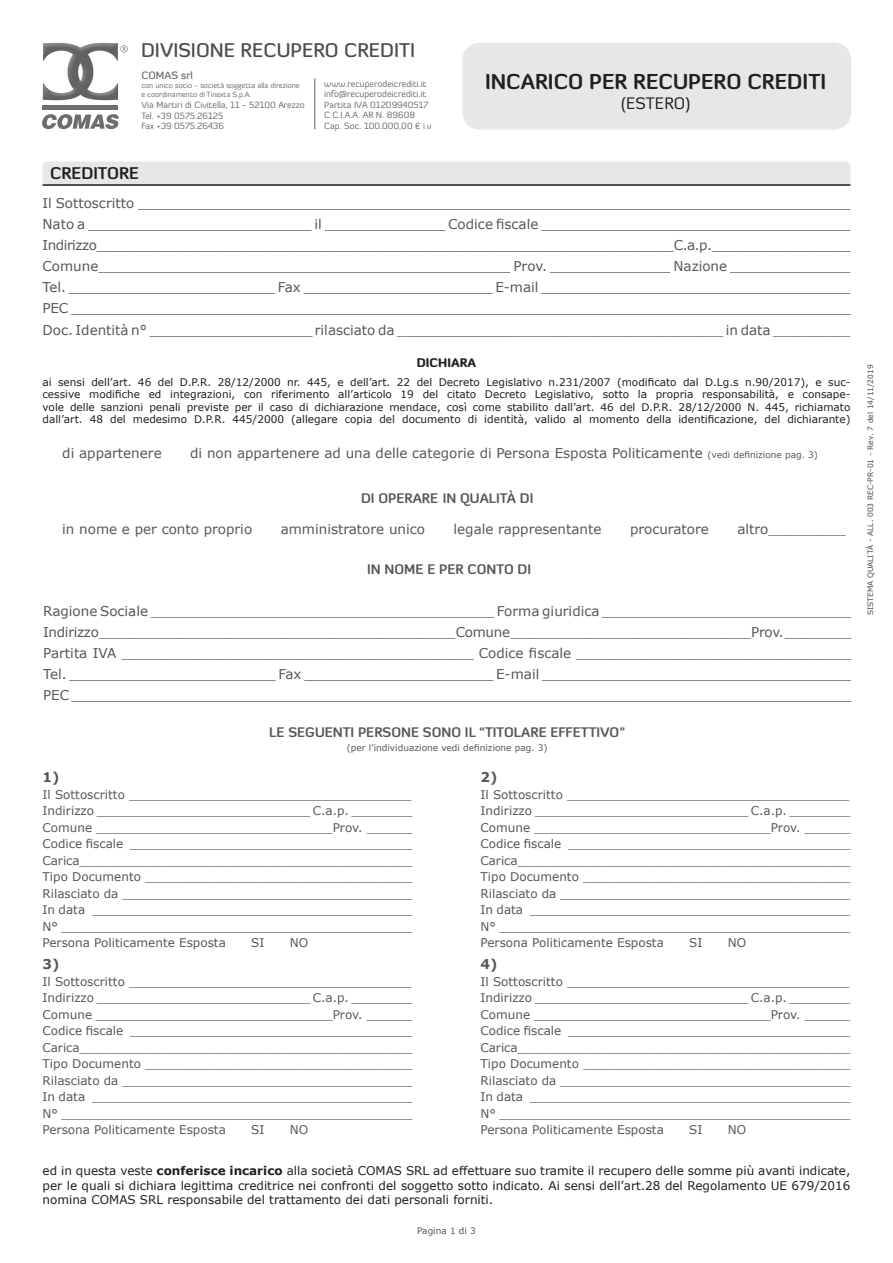
<style>
.page{position:relative;width:893px;height:1263px;background:#fff}
.page>*{position:absolute;margin:0;border:0;box-sizing:border-box;transform-origin:0 0}
.t1{font:700 21px "Diavlo";color:#231f20}
.t2{font:500 19.5px "Diavlo";color:#524a47}
.t3{font:700 16.5px "Diavlo";color:#231f20}
.t4{font:16.5px "Diavlo";color:#231f20}
.t5{font:13.5px/21px "Verdana";color:#524a47;text-align:justify}
.t6{font:13.5px/21px "Verdana";color:#54575c;text-align:justify}
.t7{font:13.5px "Verdana";color:#57585a}
.t8{font:700 13.5px "Diavlo";color:#54575c}
.t9{font:700 13.5px "Verdana";color:#54575c}
.t10{font:12px/16.5px "Verdana";color:#524a47;text-align:justify}
.t11{font:12px/14.4px "Verdana";color:#241e1b;text-align:justify}
.t12{font:12px "Verdana";color:#57585a}
.t13{font:900 12px "Diavlo";color:#241e1b}
.t14{font:10.5px/12.6px "Verdana";color:#241e1b;text-align:justify}
.t15{font:500 10.5px "Diavlo";color:#6c6d70}
.t16{font:9px/10.5px "Diavlo";color:#6c6d70}
.t17{font:9px "Verdana";color:#54575c}
.t18{font:9px "Verdana";color:#57585a}
.t19{font:7.5px/9px "Diavlo";color:#6c6d70}
.t20{font:7.5px "Verdana";color:#524a47}
.s1{color:#57585a}
.s2{color:#524a47}
.s3{font-size:9px}
.s4{color:#54575c}
.s5{font-weight:700}
</style>
<div class="page">
<div style="left:43px;top:162px;width:807px;height:22px;background:#e6e7e9"></div>
<div style="left:462px;top:43px;width:389px;height:87px;background:#e6e7e9;border-radius:18px"></div>
<hr style="left:43px;top:184px;width:807px;height:2px;background:#231f20">
<img style="left:42px;top:42px;width:77px;height:68px">
<svg style="left:42px;top:114px;width:77px;height:15px"></svg>
<hr style="left:43px;top:105px;width:75px;height:4px;background:#6c6d70">
<svg style="left:120px;top:45px;width:8px;height:8px"></svg>
<hr style="left:314px;top:78px;width:2px;height:51px;background:#95979a">
<h2 class="t2" style="left:141px;top:38px;width:276px">DIVISIONE RECUPERO CREDITI</h2>
<p class="t15" style="left:141px;top:69px;width:53px">COMAS srl</p>
<p class="t19" style="left:141px;top:81px;width:160px">con unico socio - società soggetta alla direzione e coordinamento di Tinexta S.p.A.</p>
<p class="t16" style="left:141px;top:100px;width:165px">Via Martiri di Civitella, 11 - 52100 Arezzo<br>Tel. +39 0575.26125<br>Fax +39 0575.26436</p>
<p class="t16" style="left:324px;top:78px;width:109px">www.recuperodeicrediti.it info@recuperodeicrediti.it<br>Partita IVA 01209940517<br>C.C.I.A.A. AR N. 89608<br>Cap. Soc. 100.000,00 € i.v</p>
<h1 class="t1" style="left:485px;top:68px;width:343px">INCARICO PER RECUPERO CREDITI</h1>
<h3 class="t4" style="left:621px;top:93px;width:71px">(ESTERO)</h3>
<h3 class="t3" style="left:50px;top:163px;width:90px">CREDITORE</h3>
<p class="t5" style="left:43px;top:192px;width:810px"><span class="s1">Il Sottoscritto</span> ___________________________________________________________________________________ <span class="s1">Nato a</span> __________________________ <span class="s1">il</span> ______________ <span class="s1">Codice fiscale</span> ____________________________________ <span class="s1">Indirizzo</span> _______________________________________________________________________ <span class="s1">C.a.p.</span> _________________ <span class="s1">Comune_</span>_______________________________________________ <span class="s1">Prov.</span> ______________ <span class="s1">Nazione</span> ______________ <span class="s1">Tel.</span> ________________________ <span class="s1">Fax</span> ______________________ <span class="s1">E-mail</span> ____________________________________ <span class="s1">PEC</span> ____________________________________________________________________________________________</p>
<p class="t7" style="left:43px;top:321px;width:809px">Doc. Identità n° <span class="s2">___________________</span>rilasciato da __<span class="s2">___________</span>_________________________ in data _________</p>
<p class="t13" style="left:417px;top:355px;width:61px">DICHIARA</p>
<p class="t14" style="left:43px;top:375px;width:809px">ai sensi dell’art. 46 del D.P.R. 28/12/2000 nr. 445, e dell’art. 22 del Decreto Legislativo n.231/2007 (modificato dal D.Lg.s n.90/2017), e suc&shy;cessive modifiche ed integrazioni, con riferimento all’articolo 19 del citato Decreto Legislativo, sotto la propria responsabilità, e consape&shy;vole delle sanzioni penali previste per il caso di dichiarazione mendace, così come stabilito dall’art. 46 del D.P.R. 28/12/2000 N. 445, richiamato dall’art. 48 del medesimo D.P.R. 445/2000 (allegare copia del documento di identità, valido al momento della identificazione, del dichiarante)</p>
<p class="t7" style="left:62px;top:444px;width:101px">di appartenere</p>
<p class="t7" style="left:190px;top:444px;width:629px">di non appartenere ad una delle categorie di Persona Esposta Politicamente <span class="s3">(vedi definizione pag. 3)</span></p>
<p class="t8" style="left:361px;top:489px;width:174px">DI OPERARE IN QUALITÀ DI</p>
<p class="t7" style="left:62px;top:520px;width:191px">in nome e per conto proprio</p>
<p class="t7" style="left:281px;top:520px;width:146px">amministratore unico</p>
<p class="t7" style="left:454px;top:520px;width:149px">legale rappresentante</p>
<p class="t7" style="left:630px;top:520px;width:80px">procuratore</p>
<p class="t6" style="left:737px;top:519px;width:110px"><span class="s1">altro</span>_________</p>
<p class="t8" style="left:367px;top:560px;width:165px">IN NOME E PER CONTO DI</p>
<p class="t6" style="left:43px;top:600px;width:810px">Ragione Sociale ________________________________________ Forma giuridica _____________________________ Indirizzo ___________________________________________ <span class="s1">Comune</span> _____________________________ <span class="s1">Prov.</span> ________ Partita IVA _________________________________________ Codice fiscale ________________________________ <span class="s1">Tel.</span> <span class="s2">________________________</span> <span class="s1">Fax</span> <span class="s2">______________________</span> <span class="s1">E-mail</span> <span class="s2">____________________________________ </span><span class="s1">PEC</span> <span class="s2">____________________________________________________________________________________________</span></p>
<p class="t8" style="left:269px;top:724px;width:357px">LE SEGUENTI PERSONE SONO IL “TITOLARE EFFETTIVO”</p>
<p class="t17" style="left:347px;top:741px;width:202px">(per l’individuazione vedi definizione pag. 3)</p>
<p class="t9" style="left:43px;top:768px;width:18px">1)</p>
<p class="t10" style="left:43px;top:786px;width:371px"><span class="s1">Il Sottoscritto</span> _____________________________________ <span class="s1">Indirizzo</span> ____________________________ <span class="s1">C.a.p.</span> ________ <span class="s1">Comune</span> _______________________________<span class="s1">Prov.</span> ______ <span class="s4">Codice fiscale</span> _____________________________________ <span class="s1">Carica</span>____________________________________________ <span class="s4">Tipo Documento</span> ___________________________________ <span class="s1">Rilasciato da</span> ______________________________________ <span class="s4">In data</span> __________________________________________ <span class="s1">N°</span> ______________________________________________ <span class="s1">Persona Politicamente Esposta</span></p>
<p class="t9" style="left:480px;top:768px;width:18px">2)</p>
<p class="t10" style="left:480px;top:786px;width:371px"><span class="s1">Il Sottoscritto</span> _____________________________________ <span class="s1">Indirizzo</span> ____________________________ <span class="s1">C.a.p.</span> ________ <span class="s1">Comune</span> _______________________________<span class="s1">Prov.</span> ______ <span class="s4">Codice fiscale</span> _____________________________________ <span class="s1">Carica</span>____________________________________________ <span class="s4">Tipo Documento</span> ___________________________________ <span class="s1">Rilasciato da</span> ______________________________________ <span class="s4">In data</span> __________________________________________ <span class="s1">N°</span> ______________________________________________ <span class="s1">Persona Politicamente Esposta</span></p>
<p class="t12" style="left:251px;top:934px;width:15px">SI</p>
<p class="t12" style="left:290px;top:934px;width:20px">NO</p>
<p class="t12" style="left:689px;top:934px;width:15px">SI</p>
<p class="t12" style="left:728px;top:934px;width:20px">NO</p>
<p class="t9" style="left:43px;top:955px;width:18px">3)</p>
<p class="t10" style="left:43px;top:973px;width:371px"><span class="s1">Il Sottoscritto</span> _____________________________________ <span class="s1">Indirizzo</span> ____________________________ <span class="s1">C.a.p.</span> ________ <span class="s1">Comune</span> _______________________________<span class="s1">Prov.</span> ______ <span class="s4">Codice fiscale</span> _____________________________________ <span class="s1">Carica</span>____________________________________________ <span class="s4">Tipo Documento</span> ___________________________________ <span class="s1">Rilasciato da</span> ______________________________________ <span class="s4">In data</span> __________________________________________ <span class="s1">N°</span> ______________________________________________ <span class="s1">Persona Politicamente Esposta</span></p>
<p class="t9" style="left:480px;top:955px;width:18px">4)</p>
<p class="t10" style="left:480px;top:973px;width:371px"><span class="s1">Il Sottoscritto</span> _____________________________________ <span class="s1">Indirizzo</span> ____________________________ <span class="s1">C.a.p.</span> ________ <span class="s1">Comune</span> _______________________________<span class="s1">Prov.</span> ______ <span class="s4">Codice fiscale</span> _____________________________________ <span class="s1">Carica</span>____________________________________________ <span class="s4">Tipo Documento</span> ___________________________________ <span class="s1">Rilasciato da</span> ______________________________________ <span class="s4">In data</span> __________________________________________ <span class="s1">N°</span> ______________________________________________ <span class="s1">Persona Politicamente Esposta</span></p>
<p class="t12" style="left:689px;top:1122px;width:15px">SI</p>
<p class="t12" style="left:728px;top:1122px;width:20px">NO</p>
<p class="t11" style="left:43px;top:1164px;width:809px">ed in questa veste <span class="s5">conferisce incarico</span> alla società COMAS SRL ad effettuare suo tramite il recupero delle somme più avanti indicate, per le quali si dichiara legittima creditrice nei confronti del soggetto sotto indicato. Ai sensi dell’art.28 del Regolamento UE 679/2016 nomina COMAS SRL responsabile del trattamento dei dati personali forniti.</p>
<p class="t12" style="left:251px;top:1122px;width:15px">SI</p>
<p class="t12" style="left:290px;top:1122px;width:20px">NO</p>
<p class="t18" style="left:417px;top:1224px;width:60px">Pagina 1 di 3</p>
<p class="t20" style="left:865px;top:615px;width:252px;rotate:-90deg">SISTEMA QUALITÁ - ALL. 003 REC-PR-01 - Rev. 7 del 14/11/2019</p>
</div>
